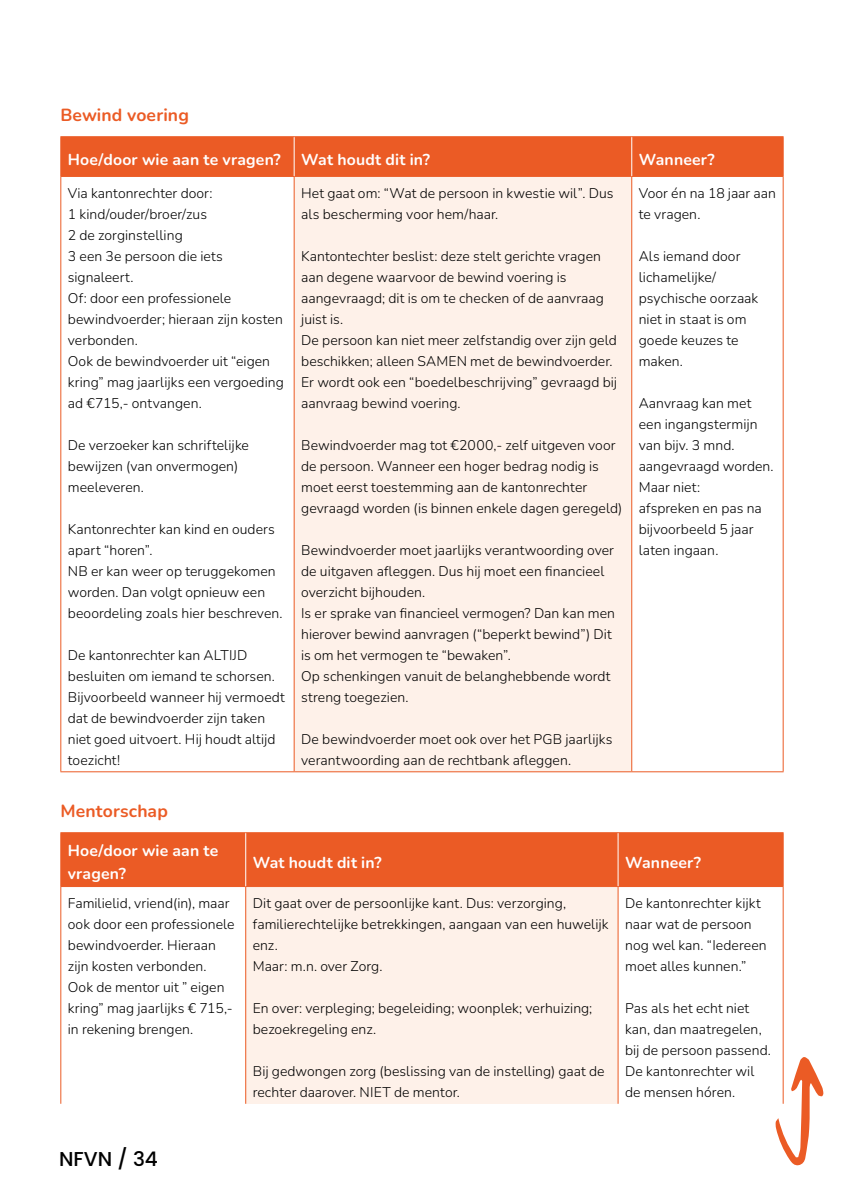
<style>
.page{position:relative;width:844px;height:1191px;background:#fff}
.page>*{position:absolute;margin:0;border:0;box-sizing:border-box;transform-origin:0 0}
.t1{font:500 20.12px "Poppins";color:#000}
.t2{font:700 17.5px "Nunito";letter-spacing:.01em;color:#eb5b25}
.t3{font:700 15.75px/22.8px "Nunito";letter-spacing:.01em;color:#fff}
.t4{font:300 14px/21px "Nunito";letter-spacing:.005em;color:#000}
</style>
<div class="page">
<div style="left:61px;top:137px;width:721px;height:39px;background:#eb5b25"></div>
<div style="left:294px;top:176px;width:337px;height:596px;background:#fef1e9"></div>
<hr style="left:60px;top:136px;width:234px;height:1px;background:#eb5b25">
<hr style="left:60px;top:137px;width:1px;height:39px;background:#eb5b25">
<hr style="left:294px;top:136px;width:337px;height:1px;background:#eb5b25">
<hr style="left:631px;top:136px;width:152px;height:1px;background:#eb5b25">
<hr style="left:782px;top:137px;width:1px;height:39px;background:#eb5b25">
<hr style="left:60px;top:176px;width:234px;height:1px;background:#eb5b25">
<hr style="left:60px;top:177px;width:1px;height:594px;background:#eb5b25">
<hr style="left:294px;top:176px;width:337px;height:1px;background:#eb5b25">
<hr style="left:293px;top:177px;width:1px;height:594px;background:#eb5b25">
<hr style="left:631px;top:176px;width:152px;height:1px;background:#eb5b25">
<hr style="left:631px;top:177px;width:1px;height:594px;background:#eb5b25">
<hr style="left:782px;top:177px;width:1px;height:594px;background:#eb5b25">
<hr style="left:60px;top:771px;width:234px;height:1px;background:#eb5b25">
<hr style="left:294px;top:771px;width:337px;height:1px;background:#eb5b25">
<hr style="left:631px;top:771px;width:152px;height:1px;background:#eb5b25">
<hr style="left:293px;top:137px;width:1px;height:39px;background:#fff">
<hr style="left:631px;top:137px;width:1px;height:39px;background:#fff">
<div style="left:61px;top:833px;width:721px;height:53px;background:#eb5b25"></div>
<div style="left:246px;top:886px;width:372px;height:217px;background:#fef1e9"></div>
<hr style="left:60px;top:832px;width:186px;height:1px;background:#eb5b25">
<hr style="left:60px;top:833px;width:1px;height:53px;background:#eb5b25">
<hr style="left:246px;top:832px;width:372px;height:1px;background:#eb5b25">
<hr style="left:618px;top:832px;width:165px;height:1px;background:#eb5b25">
<hr style="left:782px;top:833px;width:1px;height:53px;background:#eb5b25">
<hr style="left:60px;top:886px;width:186px;height:1px;background:#eb5b25">
<hr style="left:60px;top:887px;width:1px;height:216px;background:#eb5b25">
<hr style="left:246px;top:886px;width:372px;height:1px;background:#eb5b25">
<hr style="left:245px;top:887px;width:1px;height:216px;background:#eb5b25">
<hr style="left:618px;top:886px;width:165px;height:1px;background:#eb5b25">
<hr style="left:617px;top:887px;width:1px;height:216px;background:#eb5b25">
<hr style="left:782px;top:887px;width:1px;height:216px;background:#eb5b25">
<hr style="left:245px;top:833px;width:1px;height:53px;background:#fff">
<hr style="left:617px;top:833px;width:1px;height:53px;background:#fff">
<svg style="left:775px;top:1056px;width:48px;height:109px"></svg>
<p class="t2" style="left:60px;top:103px;width:130px">Bewind voering</p>
<p class="t3" style="left:68px;top:147px;width:214px">Hoe/door wie aan te vragen?</p>
<p class="t3" style="left:301px;top:147px;width:130px">Wat houdt dit in?</p>
<p class="t3" style="left:638px;top:147px;width:77px">Wanneer?</p>
<p class="t4" style="left:68px;top:182px;width:217px">Via kantonrechter door:<br>1 kind/ouder/broer/zus<br>2 de zorginstelling<br>3 een 3e persoon die iets signaleert.<br>Of: door een professionele bewindvoerder; hieraan zijn kosten verbonden.<br>Ook de bewindvoerder uit “eigen kring” mag jaarlijks een vergoeding ad €715,- ontvangen.</p>
<p class="t4" style="left:68px;top:434px;width:182px">De verzoeker kan schriftelijke bewijzen (van onvermogen) meeleveren.</p>
<p class="t4" style="left:68px;top:518px;width:216px">Kantonrechter kan kind en ouders apart “horen”.<br>NB er kan weer op teruggekomen worden. Dan volgt opnieuw een beoordeling zoals hier beschreven.</p>
<p class="t4" style="left:68px;top:644px;width:218px">De kantonrechter kan ALTIJD besluiten om iemand te schorsen.<br>Bijvoorbeeld wanneer hij vermoedt dat de bewindvoerder zijn taken niet goed uitvoert. Hij houdt altijd toezicht!</p>
<p class="t4" style="left:638px;top:182px;width:139px">Voor én na 18 jaar aan te vragen.</p>
<p class="t4" style="left:638px;top:245px;width:121px">Als iemand door lichamelijke/ psychische oorzaak niet in staat is om goede keuzes te maken.</p>
<p class="t4" style="left:638px;top:392px;width:136px">Aanvraag kan met een ingangstermijn van bijv. 3 mnd. aangevraagd worden.<br>Maar niet:<br>afspreken en pas na bijvoorbeeld 5 jaar laten ingaan.</p>
<p class="t4" style="left:301px;top:182px;width:314px">Het gaat om: “Wat de persoon in kwestie wil”. Dus als bescherming voor hem/haar.</p>
<p class="t4" style="left:301px;top:245px;width:317px">Kantontechter beslist: deze stelt gerichte vragen aan degene waarvoor de bewind voering is aangevraagd; dit is om te checken of de aanvraag juist is.<br>De persoon kan niet meer zelfstandig over zijn geld beschikken; alleen SAMEN met de bewindvoerder.<br>Er wordt ook een “boedelbeschrijving” gevraagd bij aanvraag bewind voering.</p>
<p class="t4" style="left:301px;top:434px;width:322px">Bewindvoerder mag tot €2000,- zelf uitgeven voor de persoon. Wanneer een hoger bedrag nodig is moet eerst toestemming aan de kantonrechter gevraagd worden (is binnen enkele dagen geregeld)</p>
<p class="t4" style="left:301px;top:539px;width:315px">Bewindvoerder moet jaarlijks verantwoording over de uitgaven afleggen. Dus hij moet een financieel overzicht bijhouden.<br>Is er sprake van financieel vermogen? Dan kan men hierover bewind aanvragen (“beperkt bewind”) Dit is om het vermogen te “bewaken”.<br>Op schenkingen vanuit de belanghebbende wordt streng toegezien.</p>
<p class="t4" style="left:301px;top:728px;width:313px">De bewindvoerder moet ook over het PGB jaarlijks verantwoording aan de rechtbank afleggen.</p>
<p class="t2" style="left:60px;top:799px;width:109px">Mentorschap</p>
<p class="t3" style="left:68px;top:839px;width:152px">Hoe/door wie aan te vragen?</p>
<p class="t3" style="left:253px;top:850px;width:130px">Wat houdt dit in?</p>
<p class="t3" style="left:625px;top:850px;width:77px">Wanneer?</p>
<p class="t4" style="left:68px;top:892px;width:168px">Familielid, vriend(in), maar ook door een professionele bewindvoerder. Hieraan zijn kosten verbonden.<br>Ook de mentor uit ” eigen kring” mag jaarlijks € 715,- in rekening brengen.</p>
<p class="t4" style="left:253px;top:892px;width:357px">Dit gaat over de persoonlijke kant. Dus: verzorging, familierechtelijke betrekkingen, aangaan van een huwelijk enz.<br>Maar: m.n. over Zorg.</p>
<p class="t4" style="left:253px;top:997px;width:341px">En over: verpleging; begeleiding; woonplek; verhuizing; bezoekregeling enz.</p>
<p class="t4" style="left:253px;top:1060px;width:353px">Bij gedwongen zorg (beslissing van de instelling) gaat de rechter daarover. NIET de mentor.</p>
<p class="t4" style="left:625px;top:892px;width:143px">De kantonrechter kijkt naar wat de persoon nog wel kan. “Iedereen moet alles kunnen.”</p>
<p class="t4" style="left:625px;top:997px;width:147px">Pas als het echt niet kan, dan maatregelen, bij de persoon passend.<br>De kantonrechter wil de mensen hóren.</p>
<h1 class="t1" style="left:59px;top:1147px;width:100px">NFVN / 34</h1>
</div>
